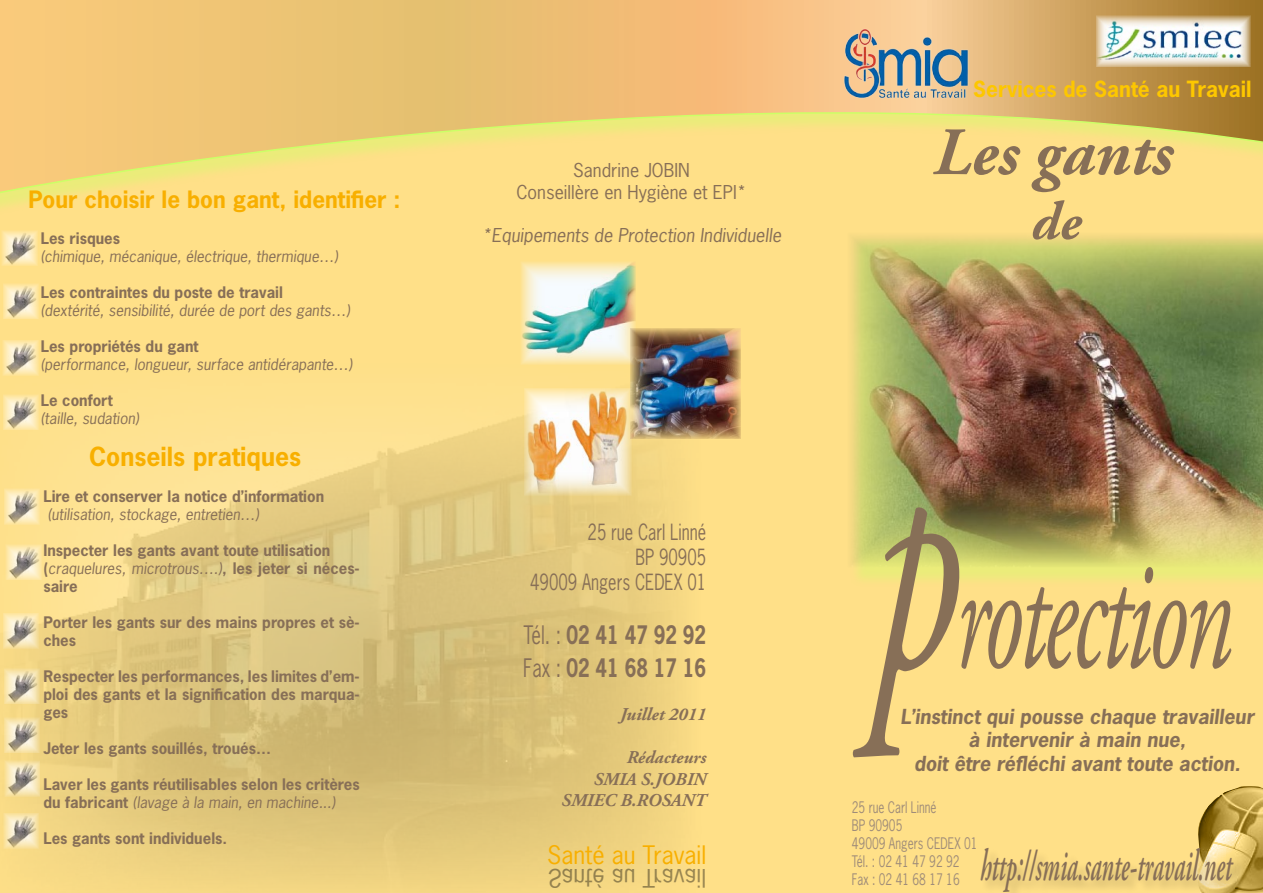
<style>
.page{position:relative;width:1263px;height:893px;background:#fff}
.page>*{position:absolute;margin:0;border:0;box-sizing:border-box;transform-origin:0 0}
.t1{font:italic 162px "Adobe Garamond Pro";letter-spacing:-.04em;color:#876f57;scale:.6 1}
.t2{font:italic 700 67.5px "Adobe Garamond Pro";color:#876f57}
.t3{font:italic 700 54px "Adobe Garamond Pro";color:#876f57}
.t4{font:italic 600 45px "Adobe Garamond Pro";color:#876f57;scale:.52 1}
.t5{font:700 24.75px "News Gothic Std";color:#f8af00}
.t6{font:700 24px/32.4px "News Gothic Std";color:#876f57;scale:.78 1}
.t7{font:24px "News Gothic Std";color:#f8af00}
.t8{font:700 22.5px "News Gothic Std";color:#f8af00}
.t9{font:21px/25.2px "News Gothic Std";color:#876f57;text-align:right;scale:.78 1}
.t10{font:700 21px "News Gothic Std";color:#fdc700}
.t11{font:italic 700 19.5px/23.4px "News Gothic Std";color:#876f57;text-align:center}
.t12{font:italic 700 18px/21.6px "Adobe Garamond Pro";color:#876f57;text-align:right}
.t13{font:18px/21.6px "News Gothic Std";color:#876f57;text-align:center}
.t14{font:italic 18px "News Gothic Std";color:#876f57}
.t15{font:700 15px/18px "News Gothic Std";color:#876f57}
.t16{font:italic 15px "News Gothic Std";color:#876f57}
.t17{font:15px/18px "News Gothic Std";color:#9f8c79;scale:.78 1}
.s1{font-weight:400;font-style:italic}
.s2{font-weight:400}
.s3{font-size:337.5px}
</style>
<div class="page">
<div style="left:0;top:111px;width:1263px;height:782px;background:#ffe088"></div>
<div style="left:849px;top:234px;width:414px;height:354px;background:#cf6;opacity:.4"></div>
<img style="left:849px;top:234px;width:414px;height:334px">
<img style="left:4px;top:375px;width:675px;height:518px">
<svg style="left:0;top:0;width:1263px;height:200px"></svg>
<img style="left:1198px;top:786px;width:65px;height:107px">
<div style="left:979px;top:847px;width:268px;height:46px;background:#000;opacity:.2"></div>
<hr style="left:38px;top:350px;width:2px;height:64px;background:#000">
<svg style="left:17px;top:375px;width:8px;height:20px"></svg>
<img style="left:1096px;top:16px;width:154px;height:51px">
<img style="left:2px;top:231px;width:35px;height:35px">
<img style="left:3px;top:284px;width:35px;height:35px">
<img style="left:3px;top:340px;width:35px;height:35px">
<img style="left:3px;top:395px;width:35px;height:35px">
<img style="left:4px;top:489px;width:35px;height:35px">
<img style="left:6px;top:545px;width:35px;height:35px">
<img style="left:3px;top:613px;width:35px;height:36px">
<img style="left:4px;top:669px;width:35px;height:35px">
<img style="left:4px;top:718px;width:35px;height:35px">
<img style="left:5px;top:761px;width:35px;height:35px">
<img style="left:4px;top:813px;width:35px;height:35px">
<img style="left:521px;top:262px;width:114px;height:102px">
<img style="left:524px;top:388px;width:108px;height:108px">
<img style="left:630px;top:328px;width:111px;height:111px">
<img style="left:837px;top:26px;width:142px;height:81px">
<div style="left:548px;top:868px;width:131px;height:19px;background:#f5d883"></div>
<h3 class="t8" style="left:28px;top:184px;width:374px">Pour choisir le bon gant, identifier :</h3>
<p class="t15" style="left:41px;top:229px;width:81px">Les risques</p>
<p class="t16" style="left:41px;top:246px;width:299px">(chimique, mécanique, électrique, thermique…)</p>
<p class="t15" style="left:41px;top:283px;width:244px">Les contraintes du poste de travail</p>
<p class="t16" style="left:41px;top:300px;width:311px">(dextérité, sensibilité, durée de port des gants…)</p>
<p class="t15" style="left:41px;top:337px;width:159px">Les propriétés du gant</p>
<p class="t16" style="left:41px;top:354px;width:313px">(performance, longueur, surface antidérapante…)</p>
<p class="t15" style="left:41px;top:391px;width:74px">Le confort</p>
<p class="t16" style="left:41px;top:408px;width:100px">(taille, sudation)</p>
<h3 class="t5" style="left:89px;top:440px;width:213px">Conseils pratiques</h3>
<p class="t15" style="left:43px;top:487px;width:282px">Lire et conserver la notice d’information</p>
<p class="t16" style="left:48px;top:504px;width:213px">(utilisation, stockage, entretien…)</p>
<p class="t15" style="left:43px;top:541px;width:318px">Inspecter les gants avant toute utilisation (<span class="s1">craquelures, microtrous….)</span>, les jeter si néces&shy;saire</p>
<p class="t15" style="left:43px;top:613px;width:318px">Porter les gants sur des mains propres et sè&shy;ches</p>
<p class="t15" style="left:43px;top:667px;width:318px;text-align:justify">Respecter les performances, les limites d’em&shy;ploi des gants et la signification des marqua&shy;ges</p>
<p class="t15" style="left:43px;top:739px;width:229px">Jeter les gants souillés, troués…</p>
<p class="t15" style="left:43px;top:775px;width:318px">Laver les gants réutilisables selon les critères du fabricant <span class="s1">(lavage à la main, en machine...)</span></p>
<p class="t15" style="left:43px;top:829px;width:185px">Les gants sont individuels.</p>
<p class="t13" style="left:516px;top:160px;width:232px">Sandrine JOBIN<br>Conseillère en Hygiène et EPI*</p>
<p class="t14" style="left:482px;top:224px;width:301px">*Equipements de Protection Individuelle</p>
<h3 class="t10" style="left:973px;top:75px;width:280px">Services de Santé au Travail</h3>
<h2 class="t2" style="left:933px;top:114px;width:241px">Les gants</h2>
<h3 class="t3" style="left:1031px;top:191px;width:52px">de</h3>
<h3 class="t9" style="left:530px;top:519px;width:227px">25 rue Carl Linné<br>BP 90905<br>49009 Angers CEDEX 01</h3>
<h3 class="t6" style="left:523px;top:618px;width:236px"><span class="s2">Tél. :</span> 02 41 47 92 92<br><span class="s2">Fax :</span> 02 41 68 17 16</h3>
<p class="t12" style="left:620px;top:704px;width:87px">Juillet 2011</p>
<p class="t12" style="left:561px;top:747px;width:146px">Rédacteurs<br>SMIA S.JOBIN<br>SMIEC B.ROSANT</p>
<h3 class="t7" style="left:547px;top:839px;width:160px">Santé au Travail</h3>
<h1 class="t1" style="left:873px;top:518px;width:608px"><span class="s3">p</span>rotection</h1>
<h3 class="t11" style="left:900px;top:705px;width:355px">L’instinct qui pousse chaque travailleur à intervenir à main nue,<br>doit être réfléchi avant toute action.</h3>
<p class="t17" style="left:852px;top:798px;width:163px">25 rue Carl Linné<br>BP 90905<br>49009 Angers CEDEX 01<br>Tél. : 02 41 47 92 92<br>Fax : 02 41 68 17 16</p>
<h3 class="t4" style="left:980px;top:840px;width:486px">http://smia.sante-travail.net</h3>
</div>
